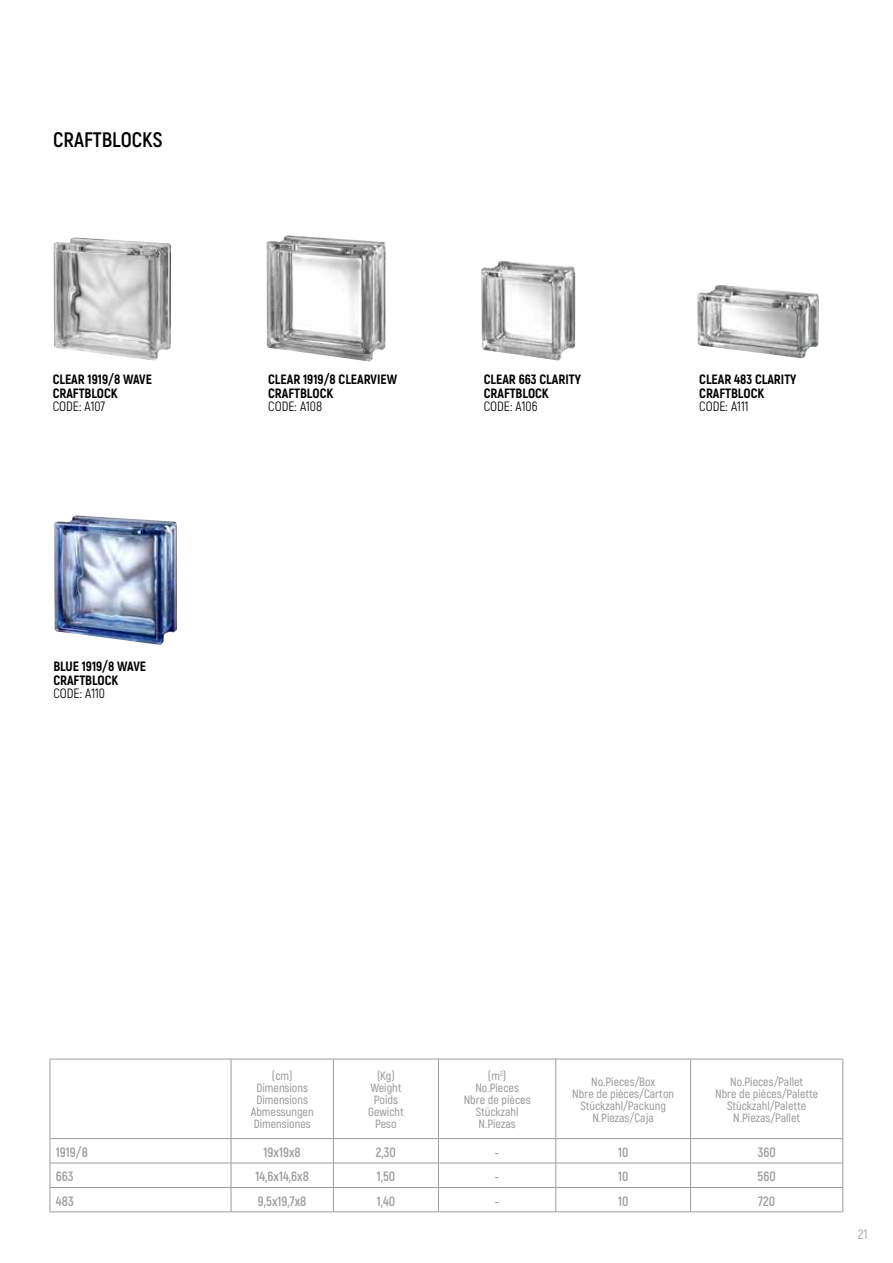
<style>
.page{position:relative;width:893px;height:1263px;background:#fff}
.page>*{position:absolute;margin:0;border:0;box-sizing:border-box;transform-origin:0 0}
.t1{font:700 21px "Akrobat";color:#000}
.t2{font:800 13.5px/13.5px "Akrobat";color:#000}
.t3{font:700 13.5px "Akrobat";color:#9d9d9c}
.t4{font:13.5px "Akrobat";color:#000}
.t5{font:13.5px "Akrobat";color:#9d9d9c}
.t6{font:600 12px/12px "Akrobat";color:#9d9d9c;text-align:center}
</style>
<div class="page">
<hr style="left:50px;top:1059px;width:181px;height:1px;background:#9d9d9c">
<hr style="left:50px;top:1059px;width:1px;height:79px;background:#9d9d9c">
<hr style="left:231px;top:1059px;width:102px;height:1px;background:#9d9d9c">
<hr style="left:231px;top:1059px;width:1px;height:79px;background:#9d9d9c">
<hr style="left:333px;top:1059px;width:105px;height:1px;background:#9d9d9c">
<hr style="left:333px;top:1059px;width:1px;height:79px;background:#9d9d9c">
<hr style="left:438px;top:1059px;width:118px;height:1px;background:#9d9d9c">
<hr style="left:438px;top:1059px;width:1px;height:79px;background:#9d9d9c">
<hr style="left:556px;top:1059px;width:135px;height:1px;background:#9d9d9c">
<hr style="left:556px;top:1059px;width:1px;height:79px;background:#9d9d9c">
<hr style="left:691px;top:1059px;width:152px;height:1px;background:#9d9d9c">
<hr style="left:690px;top:1059px;width:1px;height:79px;background:#9d9d9c">
<hr style="left:843px;top:1059px;width:1px;height:79px;background:#9d9d9c">
<hr style="left:50px;top:1138px;width:181px;height:1px;background:#9d9d9c">
<hr style="left:231px;top:1138px;width:102px;height:1px;background:#9d9d9c">
<hr style="left:333px;top:1138px;width:105px;height:1px;background:#9d9d9c">
<hr style="left:438px;top:1138px;width:118px;height:1px;background:#9d9d9c">
<hr style="left:556px;top:1138px;width:135px;height:1px;background:#9d9d9c">
<hr style="left:691px;top:1138px;width:152px;height:1px;background:#9d9d9c">
<hr style="left:50px;top:1163px;width:181px;height:1px;background:#9d9d9c">
<hr style="left:231px;top:1163px;width:102px;height:1px;background:#9d9d9c">
<hr style="left:333px;top:1163px;width:105px;height:1px;background:#9d9d9c">
<hr style="left:438px;top:1163px;width:118px;height:1px;background:#9d9d9c">
<hr style="left:556px;top:1163px;width:135px;height:1px;background:#9d9d9c">
<hr style="left:691px;top:1163px;width:152px;height:1px;background:#9d9d9c">
<hr style="left:50px;top:1187px;width:181px;height:1px;background:#9d9d9c">
<svg style="left:50px;top:1139px;width:1px;height:72px"></svg>
<hr style="left:231px;top:1187px;width:102px;height:1px;background:#9d9d9c">
<svg style="left:231px;top:1139px;width:1px;height:72px"></svg>
<hr style="left:333px;top:1187px;width:105px;height:1px;background:#9d9d9c">
<svg style="left:333px;top:1139px;width:1px;height:72px"></svg>
<hr style="left:438px;top:1187px;width:118px;height:1px;background:#9d9d9c">
<svg style="left:438px;top:1139px;width:1px;height:72px"></svg>
<hr style="left:556px;top:1187px;width:135px;height:1px;background:#9d9d9c">
<svg style="left:556px;top:1139px;width:1px;height:72px"></svg>
<hr style="left:691px;top:1187px;width:152px;height:1px;background:#9d9d9c">
<svg style="left:690px;top:1139px;width:1px;height:72px"></svg>
<svg style="left:843px;top:1139px;width:1px;height:73px"></svg>
<hr style="left:50px;top:1211px;width:181px;height:1px;background:#9d9d9c">
<hr style="left:231px;top:1211px;width:102px;height:1px;background:#9d9d9c">
<hr style="left:333px;top:1211px;width:105px;height:1px;background:#9d9d9c">
<hr style="left:438px;top:1211px;width:118px;height:1px;background:#9d9d9c">
<hr style="left:556px;top:1211px;width:135px;height:1px;background:#9d9d9c">
<hr style="left:691px;top:1211px;width:152px;height:1px;background:#9d9d9c">
<img style="left:266px;top:235px;width:120px;height:127px">
<img style="left:481px;top:261px;width:95px;height:100px">
<img style="left:697px;top:285px;width:122px;height:74px">
<img style="left:53px;top:237px;width:118px;height:124px">
<img style="left:54px;top:515px;width:123px;height:130px">
<h1 class="t1" style="left:53px;top:126px;width:111px">CRAFTBLOCKS</h1>
<p class="t2" style="left:53px;top:373px;width:101px">CLEAR 1919/8 WAVE<br>CRAFTBLOCK</p>
<p class="t4" style="left:53px;top:398px;width:54px">CODE: A107</p>
<p class="t2" style="left:53px;top:660px;width:94px">BLUE 1919/8 WAVE<br>CRAFTBLOCK</p>
<p class="t4" style="left:53px;top:685px;width:53px">CODE: A110</p>
<p class="t2" style="left:268px;top:373px;width:131px">CLEAR 1919/8 CLEARVIEW<br>CRAFTBLOCK</p>
<p class="t4" style="left:268px;top:398px;width:56px">CODE: A108</p>
<p class="t2" style="left:484px;top:373px;width:99px">CLEAR 663 CLARITY<br>CRAFTBLOCK</p>
<p class="t4" style="left:484px;top:398px;width:55px">CODE: A106</p>
<p class="t2" style="left:699px;top:373px;width:99px">CLEAR 483 CLARITY<br>CRAFTBLOCK</p>
<p class="t4" style="left:699px;top:398px;width:51px">CODE: A111</p>
<p class="t6" style="left:251px;top:1070px;width:64px">(cm)<br>Dimensions<br>Dimensions<br>Abmessungen<br>Dimensiones</p>
<p class="t6" style="left:368px;top:1070px;width:37px">(Kg)<br>Weight<br>Poids<br>Gewicht<br>Peso</p>
<p class="t6" style="left:464px;top:1070px;width:68px">(m<sup>2</sup>)<br>No.Pieces<br>Nbre de pièces<br>Stückzahl<br>N.Piezas</p>
<p class="t6" style="left:572px;top:1076px;width:103px">No.Pieces/Box<br>Nbre de pièces/Carton<br>Stückzahl/Packung<br>N.Piezas/Caja</p>
<p class="t6" style="left:715px;top:1076px;width:105px">No.Pieces/Pallet<br>Nbre de pièces/Palette<br>Stückzahl/Palette<br>N.Piezas/Pallet</p>
<p class="t3" style="left:56px;top:1144px;width:33px">1919/8</p>
<p class="t3" style="left:264px;top:1144px;width:39px">19x19x8</p>
<p class="t3" style="left:376px;top:1144px;width:22px">2,30</p>
<p class="t3" style="left:495px;top:1144px;width:6px">-</p>
<p class="t3" style="left:618px;top:1144px;width:12px">10</p>
<p class="t3" style="left:758px;top:1144px;width:20px">360</p>
<p class="t3" style="left:56px;top:1168px;width:19px">663</p>
<p class="t3" style="left:255px;top:1168px;width:55px">14,6x14,6x8</p>
<p class="t3" style="left:377px;top:1168px;width:20px">1,50</p>
<p class="t3" style="left:495px;top:1168px;width:6px">-</p>
<p class="t3" style="left:618px;top:1168px;width:12px">10</p>
<p class="t3" style="left:758px;top:1168px;width:20px">560</p>
<p class="t3" style="left:56px;top:1193px;width:19px">483</p>
<p class="t3" style="left:258px;top:1193px;width:50px">9,5x19,7x8</p>
<p class="t3" style="left:377px;top:1193px;width:20px">1,40</p>
<p class="t3" style="left:495px;top:1193px;width:6px">-</p>
<p class="t3" style="left:618px;top:1193px;width:12px">10</p>
<p class="t3" style="left:758px;top:1193px;width:18px">720</p>
<p class="t5" style="left:858px;top:1226px;width:11px">21</p>
</div>
